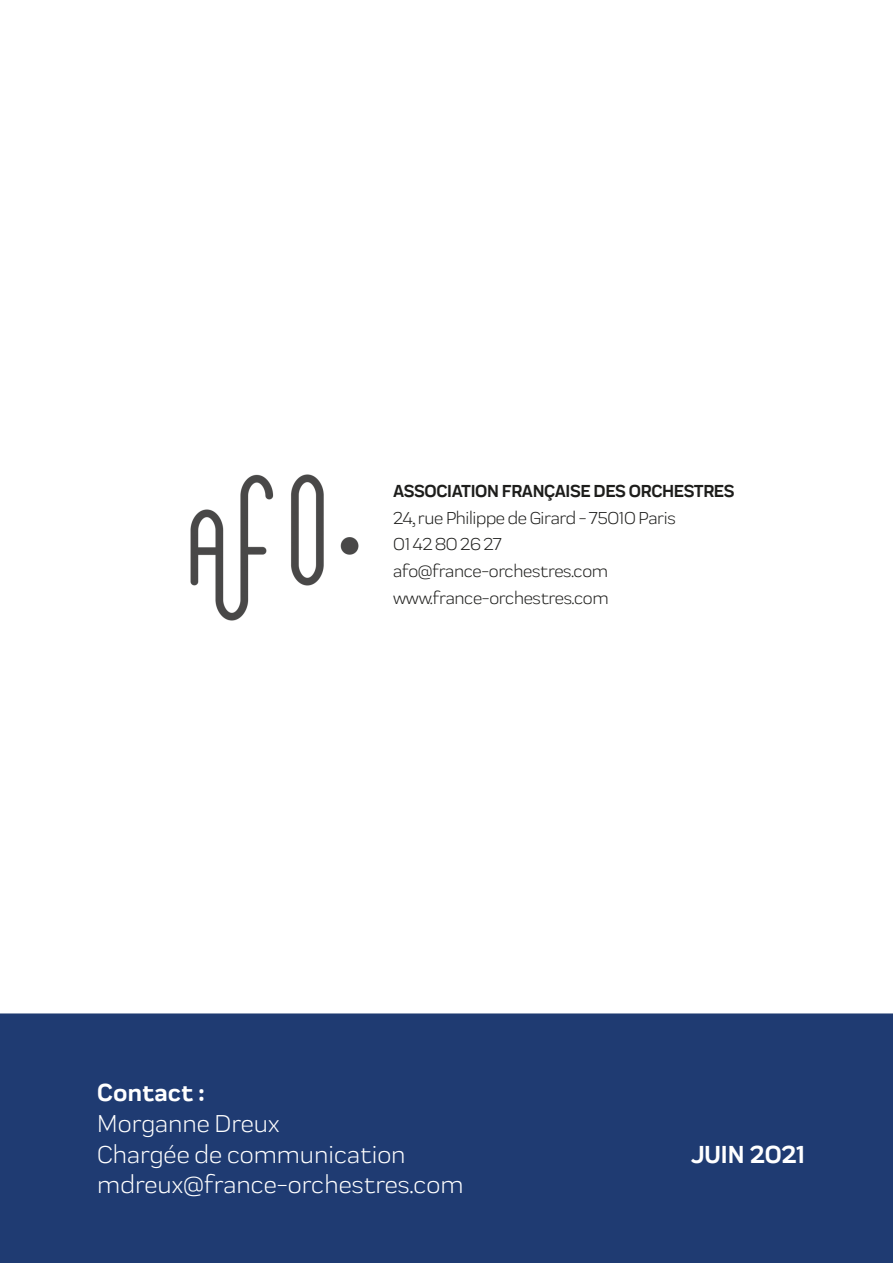
<style>
.page{position:relative;width:893px;height:1263px;background:#fff}
.page>*{position:absolute;margin:0;border:0;box-sizing:border-box;transform-origin:0 0}
.t1{font:25.5px "Praktika";color:#fff}
.t2{font:700 25.5px "Praktika";color:#fff}
.TEXTE{font:18px "Praktika";letter-spacing:-.02em;color:#1d1d1b}
.TEXTE-2{font:700 18px "Praktika";letter-spacing:-.02em;color:#1d1d1b}
</style>
<div class="page">
<img style="left:190px;top:474px;width:169px;height:147px">
<div style="left:0;top:1014px;width:893px;height:249px;background:#1f3b72"></div>
<div style="left:0;top:1013px;width:893px;height:250px;border:2px solid #1f3b72"></div>
<p class="TEXTE-2" style="left:393px;top:477px;width:343px">ASSOCIATION FRANÇAISE DES ORCHESTRES</p>
<p class="TEXTE" style="left:393px;top:505px;width:284px">24, rue Philippe de Girard - 75010 Paris</p>
<p class="TEXTE" style="left:393px;top:531px;width:110px">01 42 80 26 27</p>
<p class="TEXTE" style="left:393px;top:558px;width:216px">afo@france-orchestres.com</p>
<p class="TEXTE" style="left:393px;top:585px;width:217px">www.france-orchestres.com</p>
<p class="t2" style="left:97px;top:1073px;width:109px">Contact :</p>
<p class="t1" style="left:97px;top:1105px;width:184px">Morganne Dreux</p>
<p class="t1" style="left:97px;top:1136px;width:310px">Chargée de communication</p>
<p class="t2" style="left:691px;top:1134px;width:115px">JUIN 2021</p>
<p class="t1" style="left:97px;top:1166px;width:368px">mdreux@france-orchestres.com</p>
</div>
